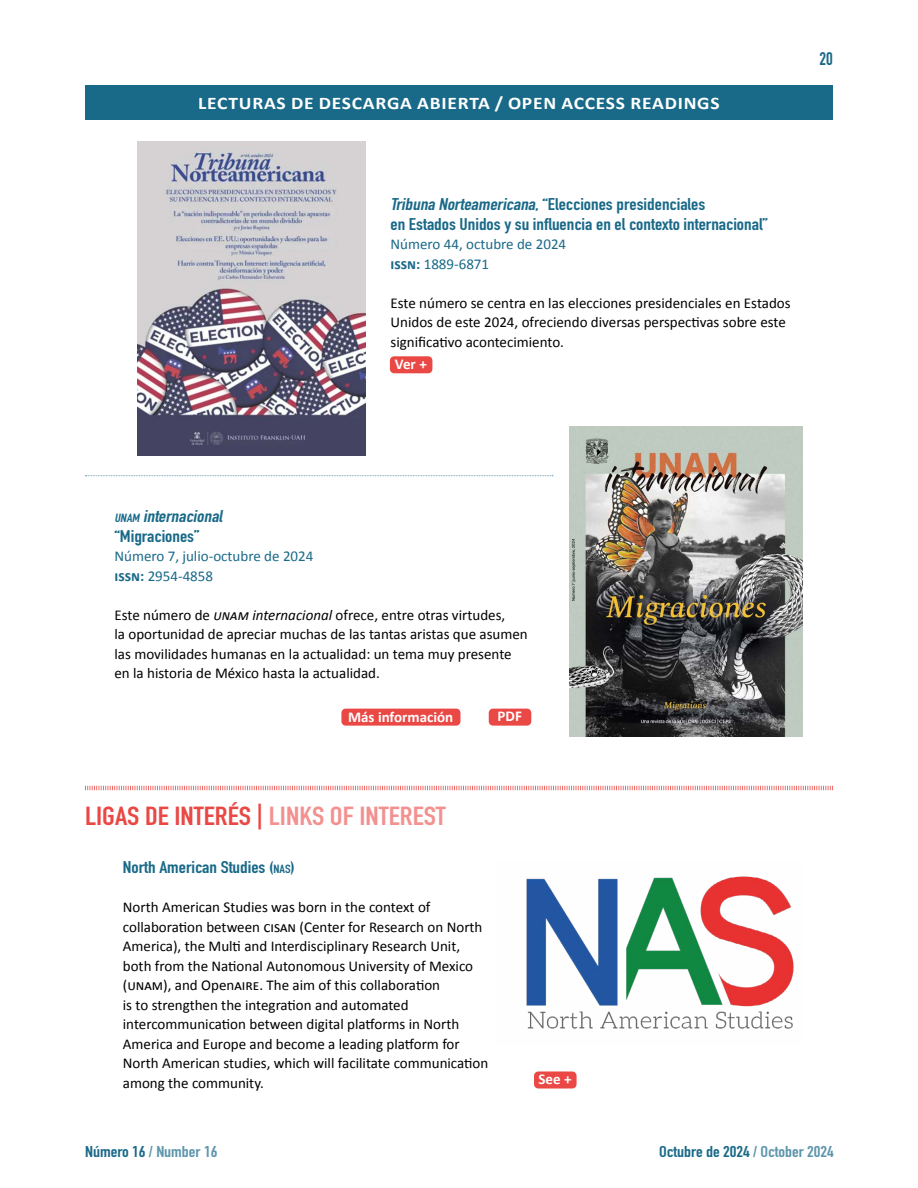
<style>
.page{position:relative;width:918px;height:1188px;background:#fff}
.page>*{position:absolute;margin:0;border:0;box-sizing:border-box;transform-origin:0 0}
.t1{font:700 25.8px "DIN Condensed";color:#e94845;scale:1.16 1}
.t2{font:700 18px "DIN Condensed";color:#196988}
.t3{font:700 17.7px "Calibri";letter-spacing:.04em;color:#fff;scale:1.1 1}
.t4{font:700 16.8px/19.5px "DIN Condensed";color:#196988;scale:1.16 1}
.t5{font:italic 700 16.8px/19.5px "DIN Condensed";color:#196988;scale:1.16 1}
.t6{font:700 15.45px "DIN Condensed";color:#196988;scale:1.16 1}
.t7{font:700 15.45px "DIN Condensed";color:#5e96ac;scale:1.16 1}
.t8{font:15px/19.5px "Calibri";color:#000}
.t9{font:15px/19.5px "Calibri";color:#196988}
.t10{font:700 15px "Calibri";color:#fff}
.s1{font-style:italic}
.s2{font-weight:700}
.s3{font-size:11.7px}
.s4{font-style:normal}
.s5{color:#f2918f}
.s6{color:#196988}
.s7{color:#5e96ac}
</style>
<div class="page">
<div style="left:85px;top:85px;width:748px;height:34px;background:#196988"></div>
<img style="left:138px;top:142px;width:227px;height:313px">
<img style="left:569px;top:426px;width:233px;height:311px">
<div style="left:390px;top:356px;width:42px;height:17px;background:#e94845;border-radius:4px"></div>
<div style="left:489px;top:709px;width:42px;height:17px;background:#e94845;border-radius:4px"></div>
<div style="left:341px;top:709px;width:119px;height:17px;background:#e94845;border-radius:4px"></div>
<svg style="left:85px;top:785px;width:748px;height:6px"></svg>
<svg style="left:85px;top:475px;width:468px;height:1px"></svg>
<img style="left:526px;top:876px;width:268px;height:153px">
<div style="left:534px;top:1071px;width:43px;height:18px;background:#e94845;border-radius:4px"></div>
<p class="t3" style="left:198px;top:91px;width:476px">LECTURAS DE DESCARGA ABIERTA / OPEN ACCESS READINGS</p>
<p class="t2" style="left:820px;top:47px;width:15px">20</p>
<p class="t4" style="left:391px;top:194px;width:327px"><span class="s1">TribunaNorteamericana</span>, “Elecciones presidenciales<br>en Estados Unidos y su influencia en el contexto internacional”</p>
<p class="t9" style="left:391px;top:234px;width:177px">Número 44, octubre de 2024 <span class="s2">issn:</span> 1889-6871</p>
<p class="t8" style="left:391px;top:292px;width:402px">Este número se centra en las elecciones presidenciales en Estados<br>Unidos de este 2024, ofreciendo diversas perspectivas sobre este significativo acontecimiento.</p>
<p class="t10" style="left:395px;top:353px;width:33px">Ver +</p>
<p class="t5" style="left:114px;top:506px;width:98px"><span class="s3">UNAM</span> internacional <span class="s4">“Migraciones”</span></p>
<p class="t9" style="left:114px;top:546px;width:200px">Número 7, julio-octubre de 2024 <span class="s2">issn:</span> 2954-4858</p>
<p class="t8" style="left:114px;top:604px;width:415px">Este número de <span class="s1">unam internacional</span> ofrece, entre otras virtudes,<br>la oportunidad de apreciar muchas de las tantas aristas que asumen las movilidades humanas en la actualidad: un tema muy presente en la historia de México hasta la actualidad.</p>
<p class="t10" style="left:348px;top:706px;width:107px">Más información</p>
<p class="t10" style="left:498px;top:706px;width:26px">PDF</p>
<h1 class="t1" style="left:85px;top:798px;width:313px">LIGAS DE INTERÉS | <span class="s5">LINKS OF INTEREST</span></h1>
<p class="t4" style="left:123px;top:857px;width:150px">North American Studies (<span class="s3">NAS</span>)</p>
<p class="t8" style="left:123px;top:897px;width:367px">North American Studies was born in the context of collaboration between cisan (Center for Research on North America), the Multi and Interdisciplinary Research Unit, both from the National Autonomous University of Mexico (unam), and Openaire. The aim of this collaboration<br>is to strengthen the integration and automated intercommunication between digital platforms in North America and Europe and become a leading platform for North American studies, which will facilitate communication among the community.</p>
<p class="t10" style="left:539px;top:1069px;width:35px">See +</p>
<p class="t7" style="left:85px;top:1141px;width:116px"><span class="s6">Número 16</span> / Number 16</p>
<p class="t6" style="left:659px;top:1141px;width:152px">Octubre de 2024 <span class="s7">/ October 2024</span></p>
</div>
